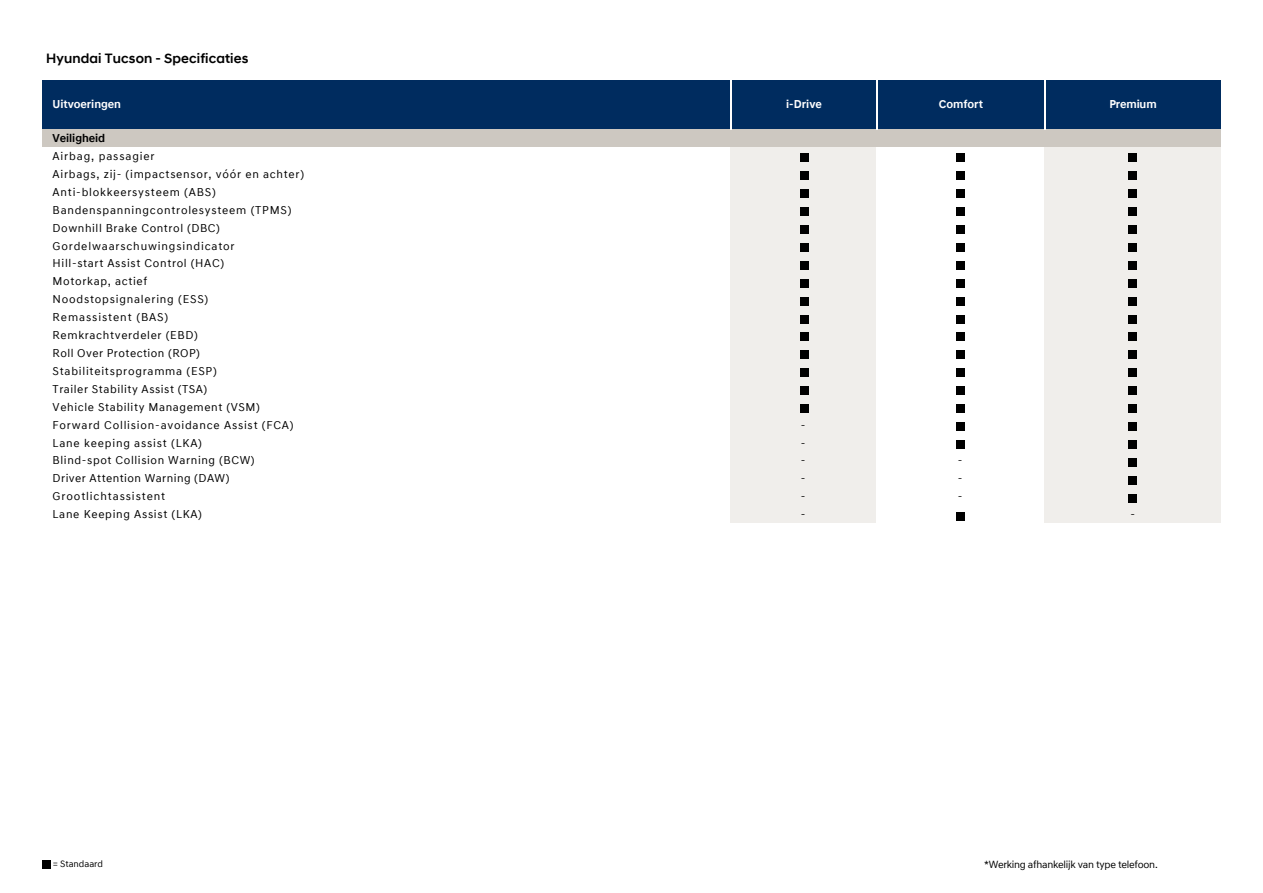
<style>
.page{position:relative;width:1263px;height:893px;background:#fff}
.page>*{position:absolute;margin:0;border:0;box-sizing:border-box;transform-origin:0 0}
.t1{font:13.65px "f 2 w 95 n 8 gm 4 fkj 2 nzgsa 3 t 38 g 3 v";letter-spacing:.01em;color:#000}
.t2{font:11.55px/17.9px "f 1 wci 4 sp ed ct 7 2 t 7 lkr 310 i 9 pf";letter-spacing:.065em;color:#000}
.t3{font:11.55px "f 1 dv 6 oi 7 10 pn etu 1 lrjqzy 8 dhjuc";letter-spacing:-.005em;color:#fff}
.t4{font:11.55px "f 1 wci 4 sp ed ct 7 2 t 7 lkr 310 i 9 pf";letter-spacing:.04em;color:#000}
.t5{font:11.55px "f 1 dv 6 oi 7 10 pn etu 1 lrjqzy 8 dhjuc";letter-spacing:-.005em;color:#000}
.t6{font:10.5px "f 1 wci 4 sp ed ct 7 2 t 7 lkr 310 i 9 pf";letter-spacing:-.025em;color:#000}
.t7{font:9.45px "f 1 wci 4 sp ed ct 7 2 t 7 lkr 310 i 9 pf";letter-spacing:-.005em;color:#000}
</style>
<div class="page">
<div style="left:42px;top:80px;width:688px;height:49px;background:#002c5f"></div>
<div style="left:730px;top:80px;width:147px;height:49px;background:#002c5f"></div>
<div style="left:877px;top:80px;width:167px;height:49px;background:#002c5f"></div>
<div style="left:1044px;top:80px;width:177px;height:49px;background:#002c5f"></div>
<div style="left:42px;top:129px;width:1179px;height:18px;background:#cdc8c1"></div>
<div style="left:730px;top:147px;width:147px;height:18px;background:#f0eeeb"></div>
<div style="left:1044px;top:147px;width:177px;height:18px;background:#f0eeeb"></div>
<div style="left:730px;top:165px;width:147px;height:18px;background:#f0eeeb"></div>
<div style="left:1044px;top:165px;width:177px;height:18px;background:#f0eeeb"></div>
<div style="left:730px;top:183px;width:147px;height:18px;background:#f0eeeb"></div>
<div style="left:1044px;top:183px;width:177px;height:18px;background:#f0eeeb"></div>
<div style="left:730px;top:201px;width:147px;height:18px;background:#f0eeeb"></div>
<div style="left:1044px;top:201px;width:177px;height:18px;background:#f0eeeb"></div>
<div style="left:730px;top:219px;width:147px;height:18px;background:#f0eeeb"></div>
<div style="left:1044px;top:219px;width:177px;height:18px;background:#f0eeeb"></div>
<div style="left:730px;top:237px;width:147px;height:18px;background:#f0eeeb"></div>
<div style="left:1044px;top:237px;width:177px;height:18px;background:#f0eeeb"></div>
<div style="left:730px;top:255px;width:147px;height:18px;background:#f0eeeb"></div>
<div style="left:1044px;top:255px;width:177px;height:18px;background:#f0eeeb"></div>
<div style="left:730px;top:273px;width:147px;height:17px;background:#f0eeeb"></div>
<div style="left:1044px;top:273px;width:177px;height:17px;background:#f0eeeb"></div>
<div style="left:730px;top:290px;width:147px;height:18px;background:#f0eeeb"></div>
<div style="left:1044px;top:290px;width:177px;height:18px;background:#f0eeeb"></div>
<div style="left:730px;top:308px;width:147px;height:18px;background:#f0eeeb"></div>
<div style="left:1044px;top:308px;width:177px;height:18px;background:#f0eeeb"></div>
<div style="left:730px;top:326px;width:147px;height:18px;background:#f0eeeb"></div>
<div style="left:1044px;top:326px;width:177px;height:18px;background:#f0eeeb"></div>
<div style="left:730px;top:344px;width:147px;height:18px;background:#f0eeeb"></div>
<div style="left:1044px;top:344px;width:177px;height:18px;background:#f0eeeb"></div>
<div style="left:730px;top:362px;width:147px;height:18px;background:#f0eeeb"></div>
<div style="left:1044px;top:362px;width:177px;height:18px;background:#f0eeeb"></div>
<div style="left:730px;top:380px;width:147px;height:18px;background:#f0eeeb"></div>
<div style="left:1044px;top:380px;width:177px;height:18px;background:#f0eeeb"></div>
<div style="left:730px;top:398px;width:147px;height:18px;background:#f0eeeb"></div>
<div style="left:1044px;top:398px;width:177px;height:18px;background:#f0eeeb"></div>
<div style="left:730px;top:416px;width:147px;height:18px;background:#f0eeeb"></div>
<div style="left:1044px;top:416px;width:177px;height:18px;background:#f0eeeb"></div>
<div style="left:730px;top:434px;width:147px;height:18px;background:#f0eeeb"></div>
<div style="left:1044px;top:434px;width:177px;height:18px;background:#f0eeeb"></div>
<div style="left:730px;top:452px;width:147px;height:17px;background:#f0eeeb"></div>
<div style="left:1044px;top:452px;width:177px;height:17px;background:#f0eeeb"></div>
<div style="left:730px;top:469px;width:147px;height:18px;background:#f0eeeb"></div>
<div style="left:1044px;top:469px;width:177px;height:18px;background:#f0eeeb"></div>
<div style="left:730px;top:487px;width:147px;height:18px;background:#f0eeeb"></div>
<div style="left:1044px;top:487px;width:177px;height:18px;background:#f0eeeb"></div>
<div style="left:730px;top:505px;width:147px;height:18px;background:#f0eeeb"></div>
<div style="left:1044px;top:505px;width:177px;height:18px;background:#f0eeeb"></div>
<hr style="left:1044px;top:80px;width:1px;height:49px;background:#fff">
<hr style="left:877px;top:80px;width:1px;height:49px;background:#fff">
<hr style="left:730px;top:80px;width:1px;height:49px;background:#fff">
<div style="left:800px;top:154px;width:8px;height:8px;background:#000"></div>
<div style="left:957px;top:154px;width:8px;height:8px;background:#000"></div>
<div style="left:1128px;top:154px;width:9px;height:8px;background:#000"></div>
<div style="left:800px;top:172px;width:8px;height:8px;background:#000"></div>
<div style="left:957px;top:172px;width:8px;height:8px;background:#000"></div>
<div style="left:1128px;top:172px;width:9px;height:8px;background:#000"></div>
<div style="left:800px;top:189px;width:8px;height:9px;background:#000"></div>
<div style="left:957px;top:189px;width:8px;height:9px;background:#000"></div>
<div style="left:1128px;top:189px;width:9px;height:9px;background:#000"></div>
<div style="left:800px;top:207px;width:8px;height:9px;background:#000"></div>
<div style="left:957px;top:207px;width:8px;height:9px;background:#000"></div>
<div style="left:1128px;top:207px;width:9px;height:9px;background:#000"></div>
<div style="left:800px;top:225px;width:8px;height:9px;background:#000"></div>
<div style="left:957px;top:225px;width:8px;height:9px;background:#000"></div>
<div style="left:1128px;top:225px;width:9px;height:9px;background:#000"></div>
<div style="left:800px;top:243px;width:8px;height:9px;background:#000"></div>
<div style="left:957px;top:243px;width:8px;height:9px;background:#000"></div>
<div style="left:1128px;top:243px;width:9px;height:9px;background:#000"></div>
<div style="left:800px;top:261px;width:8px;height:8px;background:#000"></div>
<div style="left:957px;top:261px;width:8px;height:8px;background:#000"></div>
<div style="left:1128px;top:261px;width:9px;height:8px;background:#000"></div>
<div style="left:800px;top:279px;width:8px;height:8px;background:#000"></div>
<div style="left:957px;top:279px;width:8px;height:8px;background:#000"></div>
<div style="left:1128px;top:279px;width:9px;height:8px;background:#000"></div>
<div style="left:800px;top:297px;width:8px;height:8px;background:#000"></div>
<div style="left:957px;top:297px;width:8px;height:8px;background:#000"></div>
<div style="left:1128px;top:297px;width:9px;height:8px;background:#000"></div>
<div style="left:800px;top:315px;width:8px;height:8px;background:#000"></div>
<div style="left:957px;top:315px;width:8px;height:8px;background:#000"></div>
<div style="left:1128px;top:315px;width:9px;height:8px;background:#000"></div>
<div style="left:800px;top:333px;width:8px;height:8px;background:#000"></div>
<div style="left:957px;top:333px;width:8px;height:8px;background:#000"></div>
<div style="left:1128px;top:333px;width:9px;height:8px;background:#000"></div>
<div style="left:800px;top:350px;width:8px;height:9px;background:#000"></div>
<div style="left:957px;top:350px;width:8px;height:9px;background:#000"></div>
<div style="left:1128px;top:350px;width:9px;height:9px;background:#000"></div>
<div style="left:800px;top:368px;width:8px;height:9px;background:#000"></div>
<div style="left:957px;top:368px;width:8px;height:9px;background:#000"></div>
<div style="left:1128px;top:368px;width:9px;height:9px;background:#000"></div>
<div style="left:800px;top:386px;width:8px;height:9px;background:#000"></div>
<div style="left:957px;top:386px;width:8px;height:9px;background:#000"></div>
<div style="left:1128px;top:386px;width:9px;height:9px;background:#000"></div>
<div style="left:800px;top:404px;width:8px;height:9px;background:#000"></div>
<div style="left:957px;top:404px;width:8px;height:9px;background:#000"></div>
<div style="left:1128px;top:404px;width:9px;height:9px;background:#000"></div>
<div style="left:957px;top:422px;width:8px;height:8px;background:#000"></div>
<div style="left:1128px;top:422px;width:9px;height:8px;background:#000"></div>
<div style="left:957px;top:440px;width:8px;height:8px;background:#000"></div>
<div style="left:1128px;top:440px;width:9px;height:8px;background:#000"></div>
<div style="left:1128px;top:458px;width:9px;height:8px;background:#000"></div>
<div style="left:1128px;top:476px;width:9px;height:8px;background:#000"></div>
<div style="left:1128px;top:494px;width:9px;height:8px;background:#000"></div>
<div style="left:957px;top:512px;width:8px;height:8px;background:#000"></div>
<div style="left:42px;top:860px;width:9px;height:8px;background:#000"></div>
<p class="t1" style="left:46px;top:51px;width:204px">Hyundai Tucson - Specificaties</p>
<p class="t3" style="left:53px;top:98px;width:70px">Uitvoeringen</p>
<p class="t3" style="left:786px;top:98px;width:37px">i-Drive</p>
<p class="t3" style="left:939px;top:98px;width:46px">Comfort</p>
<p class="t3" style="left:1109px;top:98px;width:49px">Premium</p>
<p class="t5" style="left:53px;top:131px;width:54px">Veiligheid</p>
<p class="t2" style="left:53px;top:148px;width:253px">Airbag, passagier<br>Airbags, zij- (impactsensor, vóór en achter)<br>Anti-blokkeersysteem (ABS)<br>Bandenspanningcontrolesysteem (TPMS)<br>Downhill Brake Control (DBC)<br>Gordelwaarschuwingsindicator<br>Hill-start Assist Control (HAC)<br>Motorkap, actief<br>Noodstopsignalering (ESS)<br>Remassistent (BAS)<br>Remkrachtverdeler (EBD)<br>Roll Over Protection (ROP)<br>Stabiliteitsprogramma (ESP)<br>Trailer Stability Assist (TSA)<br>Vehicle Stability Management (VSM)<br>Forward Collision-avoidance Assist (FCA)</p>
<p class="t2" style="left:801px;top:416px;width:6px">-</p>
<p class="t2" style="left:53px;top:434px;width:151px">Lane keeping assist (LKA)</p>
<p class="t2" style="left:801px;top:434px;width:6px">-</p>
<p class="t2" style="left:53px;top:452px;width:204px">Blind-spot Collision Warning (BCW)</p>
<p class="t2" style="left:801px;top:452px;width:6px">-</p>
<p class="t2" style="left:958px;top:452px;width:6px">-</p>
<p class="t4" style="left:53px;top:471px;width:178px">Driver Attention Warning (DAW)</p>
<p class="t2" style="left:801px;top:470px;width:6px">-</p>
<p class="t2" style="left:958px;top:470px;width:6px">-</p>
<p class="t2" style="left:53px;top:488px;width:114px">Grootlichtassistent</p>
<p class="t2" style="left:801px;top:488px;width:6px">-</p>
<p class="t2" style="left:958px;top:488px;width:6px">-</p>
<p class="t2" style="left:53px;top:505px;width:151px">Lane Keeping Assist (LKA)</p>
<p class="t2" style="left:801px;top:505px;width:6px">-</p>
<p class="t2" style="left:1130px;top:505px;width:6px">-</p>
<p class="t7" style="left:53px;top:858px;width:52px">= Standaard</p>
<p class="t6" style="left:984px;top:858px;width:175px">*Werking afhankelijk van type telefoon.</p>
</div>
